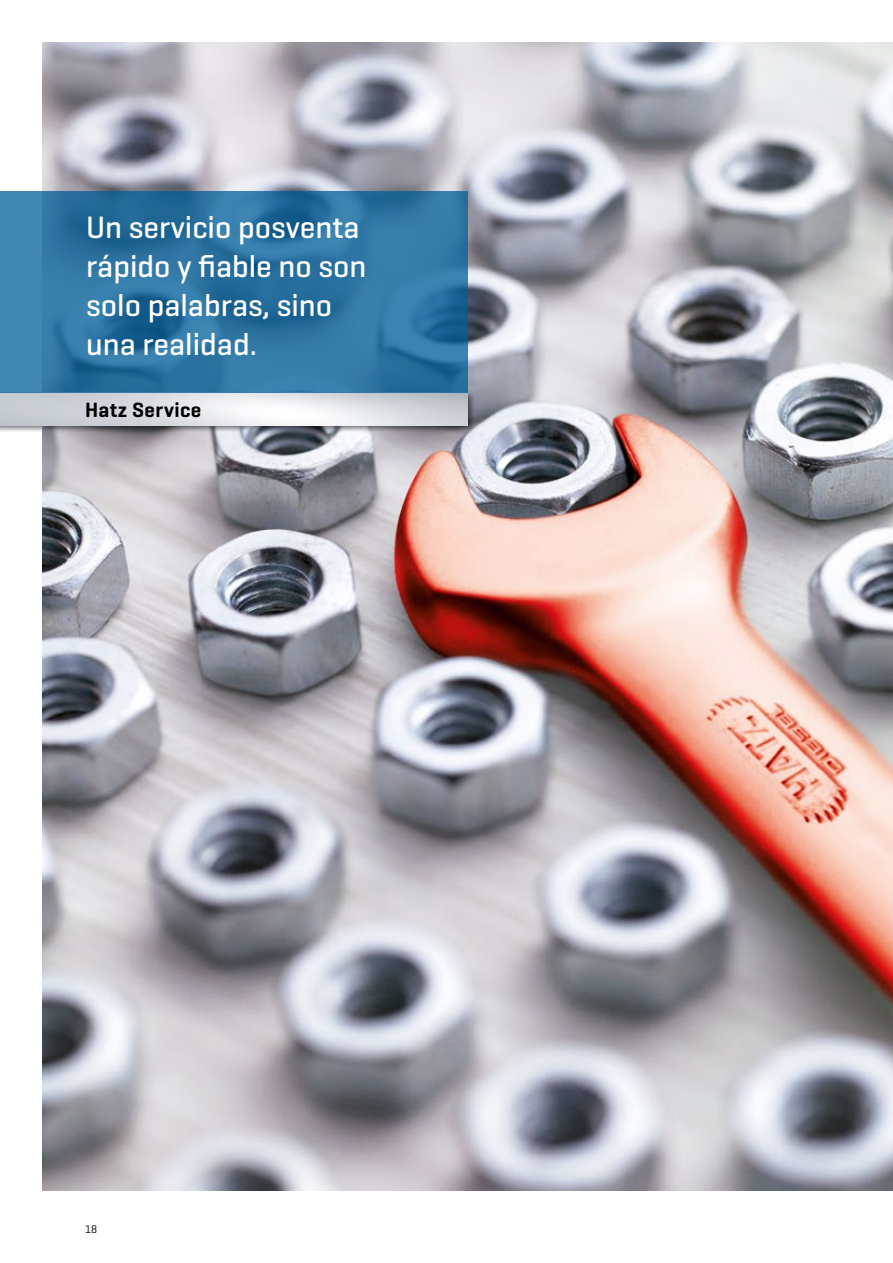
<style>
.page{position:relative;width:893px;height:1263px;background:#fff}
.page>*{position:absolute;margin:0;border:0;box-sizing:border-box;transform-origin:0 0}
.t1{font:500 31.5px/39px "Geogrotesque";color:#fff}
.t2{font:600 21px "Geogrotesque";letter-spacing:.02em;color:#000}
.t3{font:11.25px "Geogrotesque";color:#000}
</style>
<div class="page">
<img style="left:43px;top:43px;width:850px;height:1148px">
<div style="left:0;top:391px;width:476px;height:42px;background:#000;opacity:.5"></div>
<img style="left:0;top:393px;width:468px;height:32px">
<svg style="left:0;top:191px;width:468px;height:202px;background:#2d74a2"></svg>
<p class="t1" style="left:86px;top:207px;width:282px">Un servicio posventa rápido y fiable no son solo palabras, sino una realidad.</p>
<p class="t2" style="left:85px;top:396px;width:118px">Hatz Service</p>
<p class="t3" style="left:85px;top:1222px;width:14px">18</p>
</div>
